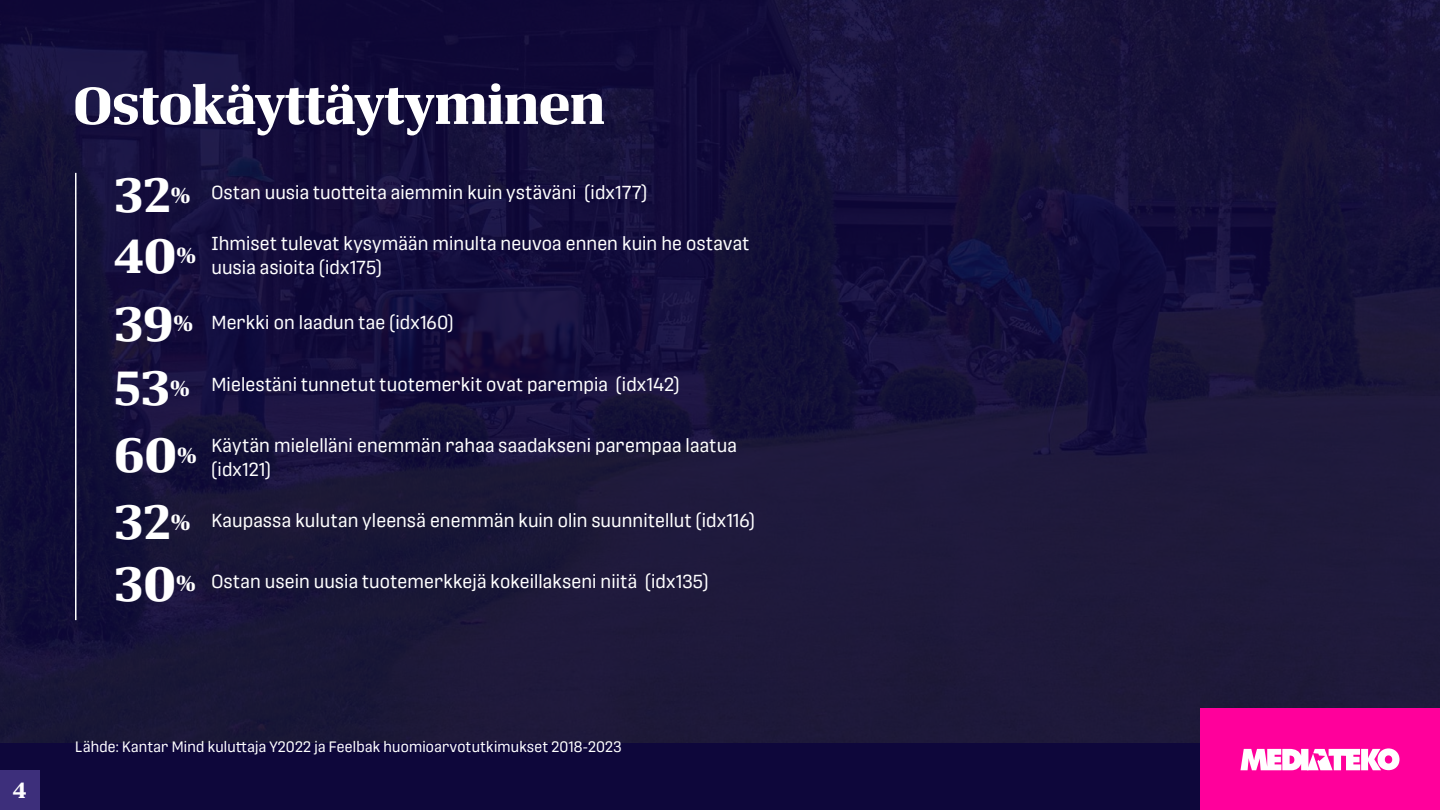
<style>
.page{position:relative;width:1440px;height:810px;background:#0e073b}
.page>*{position:absolute;margin:0;border:0;box-sizing:border-box;transform-origin:0 0}
.t1{font:700 52.5px "Neuvos";color:#fff}
.t2{font:700 48.75px/67.2px "Neuvos";color:#fff}
.t3{font:700 22.5px "Neuvos";color:#fff}
.t4{font:18.75px/24px "Protipo";letter-spacing:-.03em;color:#fff}
.t5{font:15px "Protipo";letter-spacing:-.025em;color:#fff}
</style>
<div class="page">
<img style="left:0;top:0;width:1440px;height:743px">
<div style="left:1200px;top:709px;width:240px;height:101px;background:#ff009b"></div>
<svg style="left:1241px;top:748px;width:159px;height:22px"></svg>
<div style="left:0;top:771px;width:39px;height:39px;background:#3d2f7b"></div>
<hr style="left:75px;top:173px;width:1px;height:447px;background:#fff">
<h1 class="t1" style="left:73px;top:64px;width:533px">Ostokäyttäytyminen</h1>
<h2 class="t2" style="left:114px;top:159px;width:78px">32<sup>%</sup></h2>
<h2 class="t2" style="left:114px;top:219px;width:83px;line-height:68.2px">40<sup>%<br></sup>39<sup>%</sup></h2>
<h2 class="t2" style="left:114px;top:352px;width:77px">53<sup>%</sup></h2>
<h2 class="t2" style="left:114px;top:419px;width:84px">60<sup>%<br></sup>32<sup>%</sup></h2>
<h2 class="t2" style="left:114px;top:548px;width:83px">30<sup>%</sup></h2>
<p class="t4" style="left:211px;top:181px;width:438px">Ostan uusia tuotteita aiemmin kuin ystäväni (idx177)</p>
<p class="t4" style="left:211px;top:232px;width:540px">Ihmiset tulevat kysymään minulta neuvoa ennen kuin he ostavat uusia asioita (idx175)</p>
<p class="t4" style="left:211px;top:310px;width:244px">Merkki on laadun tae (idx160)</p>
<p class="t4" style="left:211px;top:373px;width:470px">Mielestäni tunnetut tuotemerkit ovat parempia (idx142)</p>
<p class="t4" style="left:211px;top:434px;width:527px">Käytän mielelläni enemmän rahaa saadakseni parempaa laatua (idx121)</p>
<p class="t4" style="left:211px;top:508px;width:545px">Kaupassa kulutan yleensä enemmän kuin olin suunnitellut (idx116)</p>
<p class="t4" style="left:211px;top:570px;width:499px">Ostan usein uusia tuotemerkkejä kokeillakseni niitä (idx135)</p>
<p class="t3" style="left:13px;top:772px;width:15px">4</p>
<p class="t5" style="left:75px;top:739px;width:548px">Lähde: Kantar Mind kuluttaja Y2022 ja Feelbak huomioarvotutkimukset 2018-2023</p>
</div>
